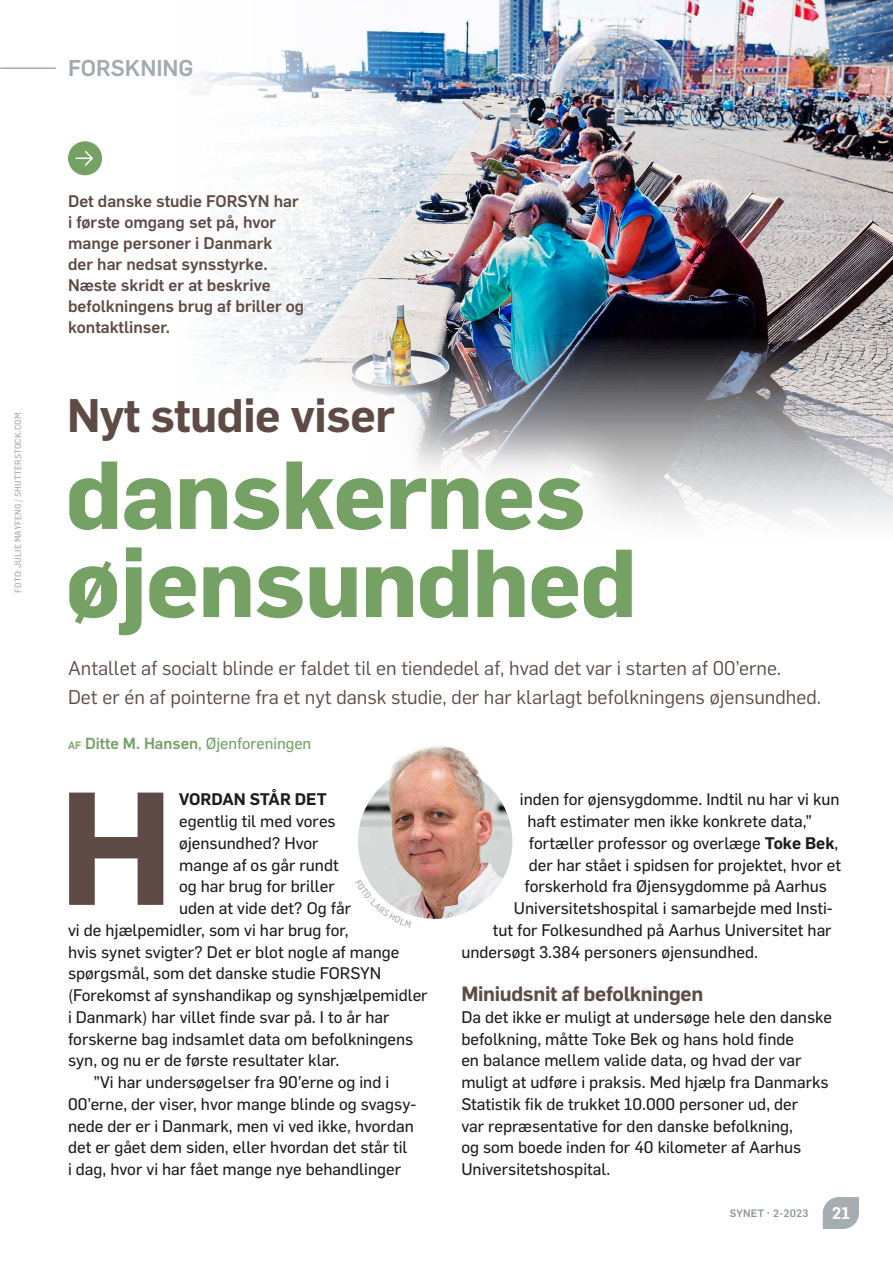
<style>
.page{position:relative;width:893px;height:1263px;background:#fff}
.page>*{position:absolute;margin:0;border:0;box-sizing:border-box;transform-origin:0 0}
.t1{font:600 157.5px "Flama";color:#5e4b46;scale:1.05 1}
.t2{font:700 94.5px/88.1px "Flama";letter-spacing:-.01em;color:#75a165}
.t3{font:600 46.2px "Flama";letter-spacing:-.01em;color:#5e4b46}
.t4{font:500 22.5px "Flama";color:#a2abb1}
.t5{font:600 20.25px "Flama";letter-spacing:-.015em;color:#5e4b46}
.t6{font:19.5px/28.5px "Flama";color:#5e4b46}
.t7{font:16.5px/21.8px "Flama Basic";color:#1d1d1b}
.t8{font:500 16.5px/21px "Flama";color:#5e4b46}
.t9{font:600 16.5px "Flama";color:#1d1d1b}
.t10{font:600 16.5px "Flama";color:#fff}
.t11{font:15.75px "Flama Basic";color:#75a165}
.t12{font:500 10.5px "Flama";letter-spacing:.025em;color:#8e979c}
.t13{font:500 9px "Flama Semicondensed";letter-spacing:.02em;color:#b2b2b2}
.s1{font-family:"Flama";font-weight:500;font-size:10.5px}
.s2{font-family:"Flama";font-weight:500}
.s3{font-family:"Flama";font-weight:600}
</style>
<div class="page">
<img style="left:77px;top:0;width:816px;height:521px">
<hr style="left:1px;top:67px;width:54px;height:2px;background:#afa5a3">
<div style="left:68px;top:141px;width:34px;height:34px;background:#75a165;border-radius:50%"></div>
<svg style="left:76px;top:151px;width:17px;height:15px"></svg>
<img style="left:358px;top:764px;width:154px;height:155px;border-radius:77px">
<img style="left:373px;top:746px;width:124px;height:50px">
<svg style="left:77px;top:336px;width:618px;height:185px"></svg>
<svg style="left:823px;top:1197px;width:36px;height:32px"></svg>
<svg style="left:368px;top:879px;width:44px;height:36px"></svg>
<h3 class="t4" style="left:68px;top:52px;width:127px">FORSKNING</h3>
<p class="t13" style="left:12px;top:593px;width:182px;rotate:-90deg">FOTO: JULIE MAYFENG / SHUTTERSTOCK.COM</p>
<p class="t8" style="left:68px;top:189px;width:238px">Det danske studie FORSYN har i første omgang set på, hvor mange personer i Danmark<br>der har nedsat synsstyrke.<br>Næste skridt er at beskrive befolkningens brug af briller og kontaktlinser.</p>
<h3 class="t3" style="left:67px;top:382px;width:329px">Nyt studie viser</h3>
<h2 class="t2" style="left:66px;top:444px;width:573px">danskernes øjensundhed</h2>
<p class="t6" style="left:68px;top:653px;width:755px">Antallet af socialt blinde er faldet til en tiendedel af, hvad det var i starten af 00’erne.<br>Det er én af pointerne fra et nyt dansk studie, der har klarlagt befolkningens øjensundhed.</p>
<p class="t11" style="left:68px;top:733px;width:245px"><span class="s1">AF</span> <span class="s2">Ditte M. Hansen</span>, Øjenforeningen</p>
<p class="t9" style="left:179px;top:787px;width:149px">VORDAN STÅR DET</p>
<p class="t7" style="left:179px;top:809px;width:158px">egentlig til med vores</p>
<p class="t7" style="left:179px;top:831px;width:141px">øjensundhed? Hvor</p>
<p class="t7" style="left:179px;top:853px;width:161px">mange af os går rundt</p>
<p class="t7" style="left:179px;top:874px;width:157px">og har brug for briller</p>
<p class="t7" style="left:179px;top:896px;width:173px">uden at vide det? Og får</p>
<p class="t7" style="left:68px;top:918px;width:282px">vi de hjælpemidler, som vi har brug for,</p>
<p class="t7" style="left:68px;top:940px;width:333px">hvis synet svigter? Det er blot nogle af mange</p>
<p class="t7" style="left:68px;top:961px;width:315px">spørgsmål, som det danske studie FORSYN</p>
<p class="t7" style="left:68px;top:983px;width:361px">(Forekomst af synshandikap og synshjælpemidler</p>
<p class="t7" style="left:68px;top:1005px;width:323px">i Danmark) har villet finde svar på. I to år har</p>
<p class="t7" style="left:68px;top:1027px;width:347px">forskerne bag indsamlet data om befolkningens</p>
<p class="t7" style="left:68px;top:1048px;width:273px">syn, og nu er de første resultater klar.</p>
<p class="t7" style="left:94px;top:1070px;width:297px">”Vi har undersøgelser fra 90’erne og ind i</p>
<p class="t7" style="left:68px;top:1092px;width:350px">00’erne, der viser, hvor mange blinde og svagsy-</p>
<p class="t7" style="left:68px;top:1114px;width:347px">nede der er i Danmark, men vi ved ikke, hvordan</p>
<p class="t7" style="left:68px;top:1135px;width:341px">det er gået dem siden, eller hvordan det står til</p>
<p class="t7" style="left:68px;top:1157px;width:334px">i dag, hvor vi har fået mange nye behandlinger</p>
<h1 class="t1" style="left:58px;top:735px;width:112px">H</h1>
<p class="t7" style="left:520px;top:788px;width:321px">inden for øjensygdomme. Indtil nu har vi kun</p>
<p class="t7" style="left:527px;top:809px;width:286px">haft estimater men ikke konkrete data,”</p>
<p class="t7" style="left:529px;top:831px;width:311px">fortæller professor og overlæge <span class="s3">Toke Bek</span>,</p>
<p class="t7" style="left:529px;top:853px;width:314px">der har stået i spidsen for projektet, hvor et</p>
<p class="t7" style="left:524px;top:874px;width:304px">forskerhold fra Øjensygdomme på Aarhus</p>
<p class="t7" style="left:514px;top:896px;width:320px">Universitetshospital i samarbejde med Insti-</p>
<p class="t7" style="left:493px;top:918px;width:340px">tut for Folkesundhed på Aarhus Universitet har</p>
<p class="t7" style="left:461px;top:940px;width:298px">undersøgt 3.384 personers øjensundhed.</p>
<p class="t5" style="left:461px;top:979px;width:243px">Miniudsnit af befolkningen</p>
<p class="t7" style="left:461px;top:1005px;width:372px">Da det ikke er muligt at undersøge hele den danske befolkning, måtte Toke Bek og hans hold finde<br>en balance mellem valide data, og hvad der var muligt at udføre i praksis. Med hjælp fra Danmarks Statistik fik de trukket 10.000 personer ud, der<br>var repræsentative for den danske befolkning,<br>og som boede inden for 40 kilometer af Aarhus Universitetshospital.</p>
<p class="t12" style="left:730px;top:1205px;width:80px">SYNET · 2-2023</p>
<p class="t10" style="left:832px;top:1201px;width:20px">21</p>
</div>
